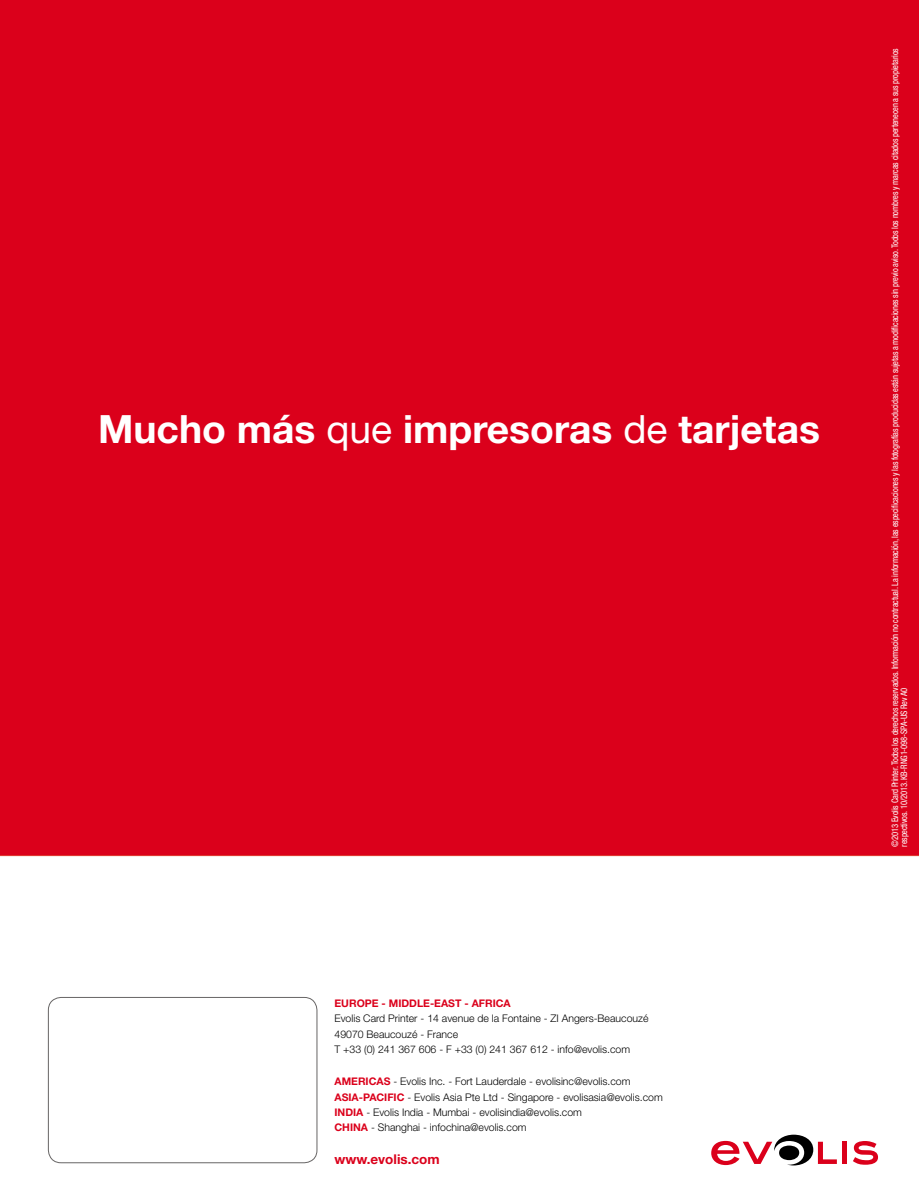
<style>
.page{position:relative;width:919px;height:1187px;background:#fff}
.page>*{position:absolute;margin:0;border:0;box-sizing:border-box;transform-origin:0 0}
.t1{font:700 39px "Helvetica Neue LT";color:#fff}
.t2{font:700 13.5px "Helvetica Neue LT";color:#db001b}
.t3{font:300 10.5px/15.3px "Helvetica Neue LT";color:#000}
.t4{font:700 10.5px "Helvetica Neue LT";color:#db001b}
.t5{font:condensed 9px/9px "Helvetica Neue LT";letter-spacing:-.02em;color:#fff;scale:.95 1}
.s1{font-weight:400}
.s2{font-weight:700;color:#db001b}
</style>
<div class="page">
<img style="left:0;top:0;width:918px;height:1166px">
<div style="left:842px;top:1141px;width:5px;height:22px;background:#db001b"></div>
<svg style="left:852px;top:1140px;width:25px;height:24px"></svg>
<svg style="left:711px;top:1134px;width:125px;height:31px"></svg>
<div style="left:48px;top:997px;width:269px;height:165px;border:1px solid #676565;border-radius:13px"></div>
<h1 class="t1" style="left:98px;top:405px;width:723px">Mucho más <span class="s1">que</span> impresoras <span class="s1">de</span> tarjetas</h1>
<p class="t4" style="left:334px;top:996px;width:178px">EUROPE - MIDDLE-EAST - AFRICA</p>
<p class="t3" style="left:334px;top:1010px;width:315px">Evolis Card Printer - 14 avenue de la Fontaine - ZI Angers-Beaucouzé<br>49070 Beaucouzé - France<br>T +33 (0) 241 367 606 - F +33 (0) 241 367 612 - info@evolis.com</p>
<p class="t3" style="left:334px;top:1073px;width:330px"><span class="s2">AMERICAS</span> - Evolis Inc. - Fort Lauderdale - evolisinc@evolis.com <span class="s2">ASIA-PACIFIC</span> - Evolis Asia Pte Ltd - Singapore - evolisasia@evolis.com <span class="s2">INDIA</span> - Evolis India - Mumbai - evolisindia@evolis.com<br><span class="s2">CHINA</span> - Shanghai - infochina@evolis.com</p>
<p class="t2" style="left:334px;top:1150px;width:107px">www.evolis.com</p>
<p class="t5" style="left:890px;top:846px;width:842px;rotate:-90deg">©2013 Evolis Card Printer. Todos los derechos reservados. Información no contractual. La información, las especificaciones y las fotografías producidas están sujetas a modificaciones sin previo aviso. Todos los nombres y marcas citados pertenecen a sus propietarios respectivos. 10/2013. KB-RNG1-098-SPA-US Rev A0</p>
</div>
